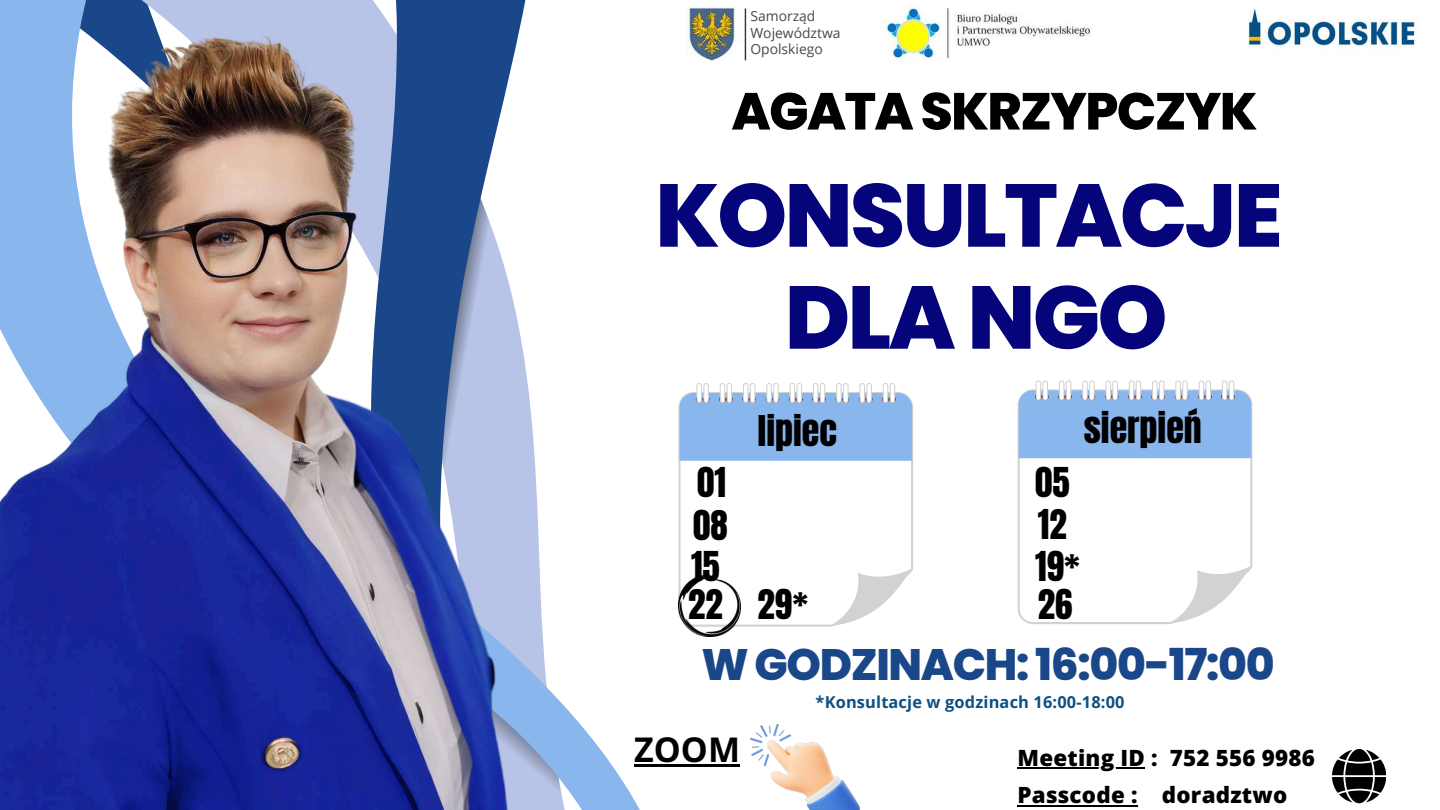
<style>
.page{position:relative;width:1440px;height:810px;background:#fff}
.page>*{position:absolute;margin:0;border:0;box-sizing:border-box;transform-origin:0 0}
.t1{font:800 89px/102px "Poppins";letter-spacing:-.03em;color:#05047a;text-align:center}
.t2{font:800 52px "Poppins";letter-spacing:-.03em;color:#000}
.t3{font:800 44px "Poppins";letter-spacing:-.03em;color:#1a4789}
.t4{font:36px "Anton";color:#000}
.t5{font:35px/40.6px "Anton";color:#000}
.t6{font:700 34px "Open Sans";color:#000}
.t7{font:800 22.4px/37.3px "Open Sans";letter-spacing:.01em;color:#000}
.t8{font:700 16.4px "Open Sans";letter-spacing:.01em;color:#0c5084}
.t9{font:13.9px/16.8px "Open Sans";color:#484848}
</style>
<div class="page">
<svg style="left:542px;top:7px;width:204px;height:803px"></svg>
<svg style="left:542px;top:680px;width:31px;height:130px"></svg>
<img style="left:879px;top:3px;width:212px;height:58px">
<img style="left:1248px;top:8px;width:170px;height:44px">
<svg style="left:678px;top:392px;width:235px;height:235px"></svg>
<svg style="left:680px;top:383px;width:232px;height:78px;background:#9cc0ec"></svg>
<svg style="left:831px;top:568px;width:81px;height:58px"></svg>
<svg style="left:1018px;top:399px;width:234px;height:225px"></svg>
<svg style="left:1019px;top:380px;width:232px;height:78px;background:#9cc0ec"></svg>
<svg style="left:1170px;top:566px;width:81px;height:57px"></svg>
<img style="left:750px;top:724px;width:109px;height:86px">
<hr style="left:1018px;top:767px;width:127px;height:2px;background:#000">
<hr style="left:1018px;top:805px;width:120px;height:2px;background:#000">
<svg style="left:1332px;top:749px;width:54px;height:54px"></svg>
<img style="left:686px;top:8px;width:61px;height:53px">
<img style="left:0;top:0;width:542px;height:810px">
<hr style="left:634px;top:764px;width:106px;height:3px;background:#000">
<img style="left:678px;top:575px;width:62px;height:62px">
<p class="t9" style="left:750px;top:7px;width:92px">Samorząd<br>Województwa<br>Opolskiego</p>
<h2 class="t2" style="left:731px;top:75px;width:528px">AGATA SKRZYPCZYK</h2>
<h1 class="t1" style="left:655px;top:165px;width:629px">KONSULTACJE<br>DLA NGO</h1>
<h3 class="t4" style="left:758px;top:405px;width:81px">lipiec</h3>
<h3 class="t4" style="left:1084px;top:402px;width:120px">sierpień</h3>
<h3 class="t5" style="left:688px;top:463px;width:41px">01<br>08<br>15<br>22</h3>
<h3 class="t3" style="left:701px;top:634px;width:575px">W GODZINACH: 16:00-17:00</h3>
<h3 class="t5" style="left:1035px;top:462px;width:47px;line-height:41.8px">05<br>12<br>19*</h3>
<h3 class="t5" style="left:1038px;top:585px;width:36px">26</h3>
<h3 class="t5" style="left:758px;top:585px;width:52px">29*</h3>
<h3 class="t6" style="left:634px;top:725px;width:107px">ZOOM</h3>
<p class="t8" style="left:816px;top:691px;width:310px">*Konsultacje w godzinach 16:00-18:00</p>
<p class="t7" style="left:1018px;top:739px;width:299px">Meeting ID : 752 556 9986<br>Passcode : doradztwo</p>
</div>
